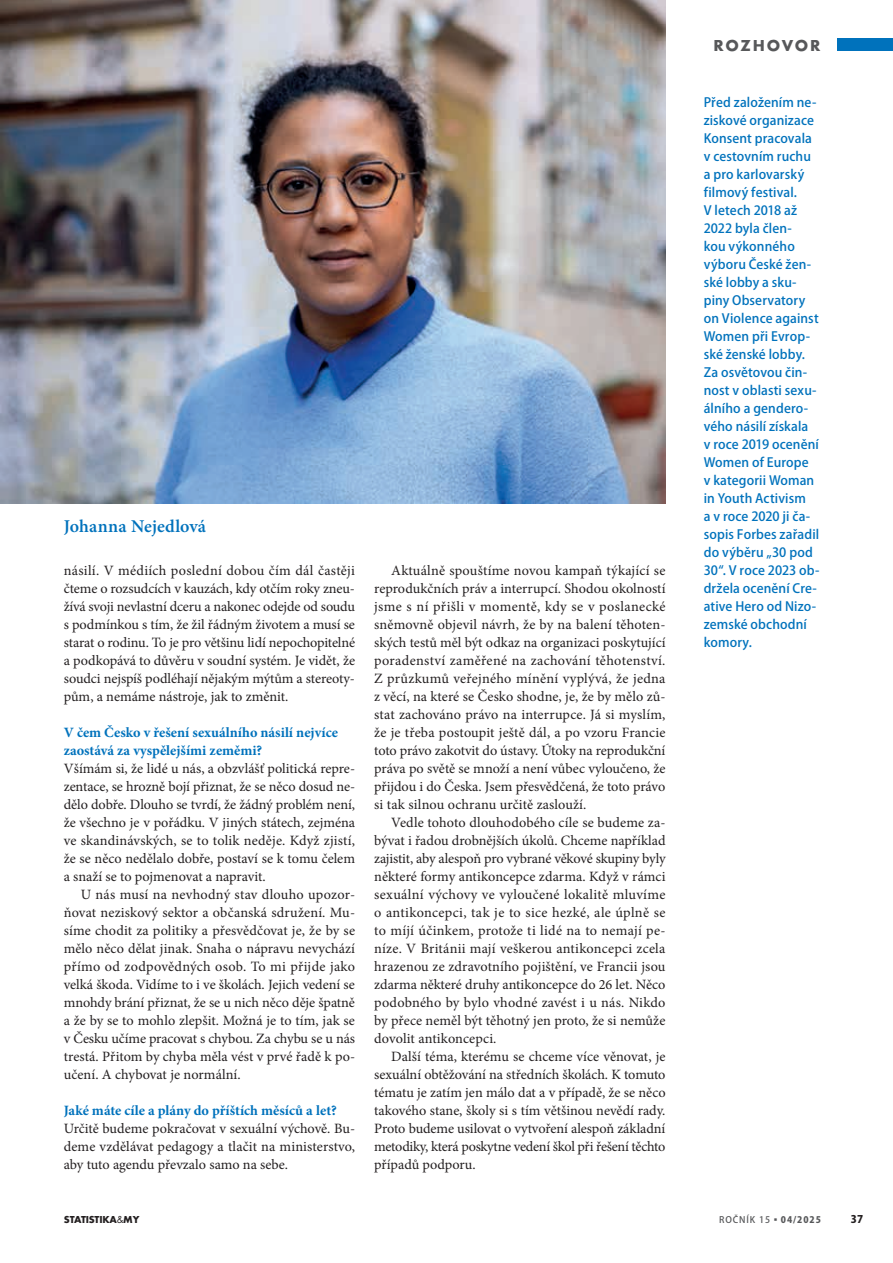
<style>
.page{position:relative;width:893px;height:1263px;background:#fff}
.page>*{position:absolute;margin:0;border:0;box-sizing:border-box;transform-origin:0 0}
.t1{font:600 18px "Minion Pro";letter-spacing:.005em;color:#0072bc}
.t2{font:700 16.5px "Futura TOT";letter-spacing:.105em;color:#57585a}
.t3{font:14.25px/18px "Minion Pro";color:#231f20;text-align:justify}
.t4{font:700 14.25px/18px "Minion Pro";color:#0072bc}
.t5{font:500 12.75px/18px "Koz Go Pr 6 N";letter-spacing:.01em;color:#0072bc}
.t6{font:700 10.5px "Futura TOT";letter-spacing:-.02em;color:#231f20}
.t7{font:800 10.5px "Koz Go Pr 6 N";color:#231f20}
.t8{font:500 9px "Koz Go Pr 6 N";letter-spacing:.1em;color:#57585a}
.s1{font-family:"Futura TOT Book 13";font-weight:400}
.s2{font-weight:800}
</style>
<div class="page">
<div style="left:838px;top:39px;width:55px;height:12px;background:#0072bc"></div>
<img style="left:0;top:0;width:665px;height:503px">
<p class="t1" style="left:64px;top:514px;width:144px">Johanna Nejedlová</p>
<p class="t3" style="left:64px;top:562px;width:293px">násilí. V médiích poslední dobou čím dál častěji čteme o rozsudcích v kauzách, kdy otčím roky zneu&shy;žívá svoji nevlastní dceru a nakonec odejde od soudu s podmínkou s tím, že žil řádným životem a musí se starat o rodinu. To je pro většinu lidí nepochopitelné a podkopává to důvěru v soudní systém. Je vidět, že soudci nejspíš podléhají nějakým mýtům a stereoty&shy;pům, a nemáme nástroje, jak to změnit.</p>
<p class="t4" style="left:64px;top:724px;width:276px">V čem Česko v řešení sexuálního násilí nejvíce zaostává za vyspělejšími zeměmi?</p>
<p class="t3" style="left:64px;top:760px;width:293px">Všímám si, že lidé u nás, a obzvlášť politická repre&shy;zentace, se hrozně bojí přiznat, že se něco dosud ne&shy;dělo dobře. Dlouho se tvrdí, že žádný problém není, že všechno je v pořádku. V jiných státech, zejména ve skandinávských, se to tolik neděje. Když zjistí, že se něco nedělalo dobře, postaví se k tomu čelem a snaží se to pojmenovat a napravit.</p>
<p class="t3" style="left:64px;top:886px;width:293px;text-indent:17px">U nás musí na nevhodný stav dlouho upozor&shy;ňovat neziskový sektor a občanská sdružení. Mu&shy;síme chodit za politiky a přesvědčovat je, že by se mělo něco dělat jinak. Snaha o nápravu nevychází přímo od zodpovědných osob. To mi přijde jako velká škoda. Vidíme to i ve školách. Jejich vedení se mnohdy brání přiznat, že se u nich něco děje špatně a že by se to mohlo zlepšit. Možná je to tím, jak se v Česku učíme pracovat s chybou. Za chybu se u nás trestá. Přitom by chyba měla vést v prvé řadě k po&shy;učení. A chybovat je normální.</p>
<p class="t4" style="left:64px;top:1101px;width:275px">Jaké máte cíle a plány do příštích měsíců a let?</p>
<p class="t3" style="left:64px;top:1120px;width:293px">Určitě budeme pokračovat v sexuální výchově. Bu&shy;deme vzdělávat pedagogy a tlačit na ministerstvo, aby tuto agendu převzalo samo na sebe.</p>
<p class="t3" style="left:374px;top:562px;width:293px;text-indent:17px">Aktuálně spouštíme novou kampaň týkající se reprodukčních práv a interrupcí. Shodou okolností jsme s ní přišli v momentě, kdy se v poslanecké sněmovně objevil návrh, že by na balení těhoten&shy;ských testů měl být odkaz na organizaci poskytující poradenství zaměřené na zachování těhotenství.<br>Z průzkumů veřejného mínění vyplývá, že jedna z věcí, na které se Česko shodne, je, že by mělo zů&shy;stat zachováno právo na interrupce. Já si myslím, že je třeba postoupit ještě dál, a po vzoru Francie toto právo zakotvit do ústavy. Útoky na reprodukční práva po světě se množí a není vůbec vyloučeno, že přijdou i do Česka. Jsem přesvědčená, že toto právo si tak silnou ochranu určitě zaslouží.</p>
<p class="t3" style="left:374px;top:814px;width:293px;text-indent:17px">Vedle tohoto dlouhodobého cíle se budeme za&shy;bývat i řadou drobnějších úkolů. Chceme například zajistit, aby alespoň pro vybrané věkové skupiny byly některé formy antikoncepce zdarma. Když v rámci sexuální výchovy ve vyloučené lokalitě mluvíme o antikoncepci, tak je to sice hezké, ale úplně se to míjí účinkem, protože ti lidé na to nemají pe&shy;níze. V Británii mají veškerou antikoncepci zcela hrazenou ze zdravotního pojištění, ve Francii jsou zdarma některé druhy antikoncepce do 26 let. Něco podobného by bylo vhodné zavést i u nás. Nikdo by přece neměl být těhotný jen proto, že si nemůže dovolit antikoncepci.</p>
<p class="t3" style="left:374px;top:1048px;width:293px;text-indent:17px">Další téma, kterému se chceme více věnovat, je sexuální obtěžování na středních školách. K tomuto tématu je zatím jen málo dat a v případě, že se něco takového stane, školy si s tím většinou nevědí rady.<br>Proto budeme usilovat o vytvoření alespoň základní metodiky, která poskytne vedení škol při řešení těchto případů podporu.</p>
<p class="t2" style="left:713px;top:35px;width:109px">ROZHOVOR</p>
<p class="t5" style="left:704px;top:94px;width:117px">Před založením ne&shy;ziskové organizace<br>Konsent pracovala v cestovním ruchu a pro karlovarský filmový festival.<br>V letech 2018 až<br>2022 byla člen-<br>kou výkonného výboru České žen&shy;ské lobby a sku&shy;piny Observatory on Violence against<br>Women při Evrop&shy;ské ženské lobby.<br>Za osvětovou čin&shy;nost v oblasti sexu&shy;álního a gendero&shy;vého násilí získala<br>v roce 2019 ocenění<br>Women of Europe<br>v kategorii Woman in Youth Activism<br>a v roce 2020 ji ča&shy;sopis Forbes zařadil do výběru „30 pod<br>30“. V roce 2023 ob&shy;držela ocenění Cre&shy;ative Hero od Nizo&shy;zemské obchodní komory.</p>
<p class="t6" style="left:64px;top:1213px;width:77px">STATISTIKA<span class="s1">&amp;</span>MY</p>
<p class="t8" style="left:719px;top:1215px;width:103px">ROČNÍK 15<span class="s2">▪04/2025</span></p>
<p class="t7" style="left:851px;top:1214px;width:14px">37</p>
</div>
